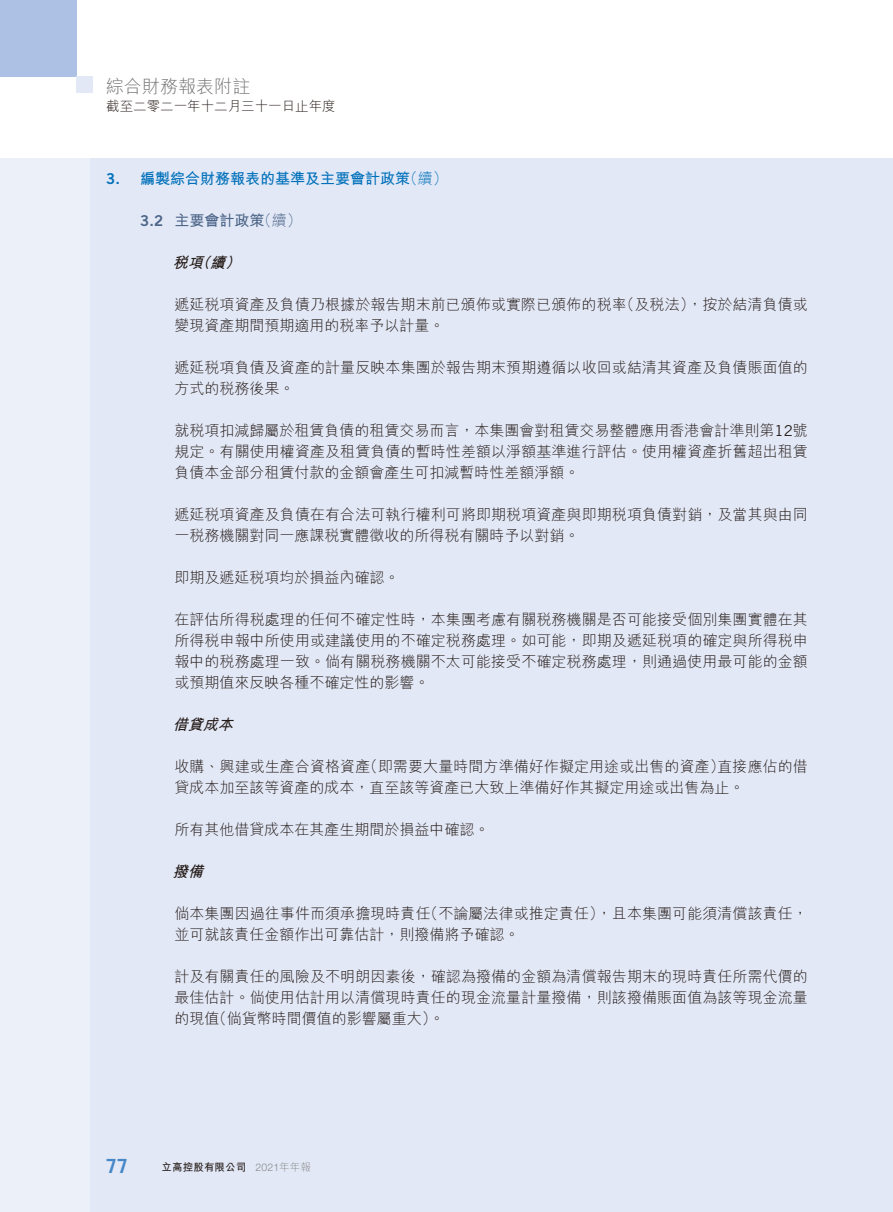
<style>
.page{position:relative;width:893px;height:1212px;background:#fff}
.page>*{position:absolute;margin:0;border:0;box-sizing:border-box;transform-origin:0 0}
.t1{font:700 19.5px "Trade Gothic LT Std";color:#4687c7}
.t2{font:18px "M Hei HK Light E Ten B5 H";color:#717171}
.t3{font:15px/21px "M Hei HK Light E Ten B5 H";letter-spacing:.005em;color:#231916}
.t4{font:15px "M Hei HK Bold E Ten B5 H";color:#0070ba}
.t5{font:15px "M Hei HK Bold E Ten B5 H";color:#4c6588}
.t6{font:italic 15px "M Hei HK Bold E Ten B5 H";color:#231916}
.t7{font:13.5px "M Hei HK Light E Ten B5 H";color:#231916}
.t8{font:10.5px "M Hei HK Bold E Ten B5 H";letter-spacing:.01em;color:#231916}
.s1{font-family:"Trade Gothic LT Std Bd 2"}
.s2{font-family:"M Hei HK Light E Ten B5 H"}
.s3{font-family:"Trade Gothic LT Std"}
.s4{font-family:"Helvetica Neue LT Std";font-weight:300;color:#898989}
.s5{font-family:"M Hei HK Light E Ten B5 H";color:#898989}
</style>
<div class="page">
<div style="left:0;top:0;width:77px;height:77px;background:#adc1e4"></div>
<div style="left:77px;top:77px;width:16px;height:16px;background:#e2e8f6"></div>
<div style="left:0;top:158px;width:893px;height:1054px;background:#ecf0f9"></div>
<div style="left:90px;top:158px;width:803px;height:1054px;background:#e2e8f6"></div>
<p class="t2" style="left:106px;top:79px;width:146px">綜合財務報表附註</p>
<p class="t7" style="left:106px;top:101px;width:231px">截至二零二一年十二月三十一日止年度</p>
<p class="t4" style="left:106px;top:172px;width:343px"><span class="s1">3.</span> 編製綜合財務報表的基準及主要會計政策<span class="s2">（續）</span></p>
<p class="t5" style="left:140px;top:214px;width:163px"><span class="s1">3.2</span> 主要會計政策<span class="s2">（續）</span></p>
<p class="t6" style="left:173px;top:256px;width:73px">稅項（續）</p>
<p class="t3" style="left:174px;top:295px;width:635px">遞延稅項資產及負債乃根據於報告期末前已頒佈或實際已頒佈的稅率（及稅法），按於結清負債或變現資產期間預期適用的稅率予以計量。</p>
<p class="t3" style="left:174px;top:358px;width:635px">遞延稅項負債及資產的計量反映本集團於報告期末預期遵循以收回或結清其資產及負債賬面值的方式的稅務後果。</p>
<p class="t3" style="left:174px;top:421px;width:635px;text-align:justify">就稅項扣減歸屬於租賃負債的租賃交易而言，本集團會對租賃交易整體應用香港會計準則第<span class="s3">12</span>號規定。有關使用權資產及租賃負債的暫時性差額以淨額基準進行評估。使用權資產折舊超出租賃負債本金部分租賃付款的金額會產生可扣減暫時性差額淨額。</p>
<p class="t3" style="left:174px;top:505px;width:635px">遞延稅項資產及負債在有合法可執行權利可將即期稅項資產與即期稅項負債對銷，及當其與由同一稅務機關對同一應課稅實體徵收的所得稅有關時予以對銷。</p>
<p class="t3" style="left:174px;top:568px;width:226px">即期及遞延稅項均於損益內確認。</p>
<p class="t3" style="left:174px;top:610px;width:635px;text-align:justify">在評估所得稅處理的任何不確定性時，本集團考慮有關稅務機關是否可能接受個別集團實體在其所得稅申報中所使用或建議使用的不確定稅務處理。如可能，即期及遞延稅項的確定與所得稅申報中的稅務處理一致。倘有關稅務機關不太可能接受不確定稅務處理，則通過使用最可能的金額或預期值來反映各種不確定性的影響。</p>
<p class="t6" style="left:173px;top:718px;width:65px">借貸成本</p>
<p class="t3" style="left:174px;top:757px;width:635px">收購、興建或生產合資格資產（即需要大量時間方準備好作擬定用途或出售的資產）直接應佔的借貸成本加至該等資產的成本，直至該等資產已大致上準備好作其擬定用途或出售為止。</p>
<p class="t3" style="left:174px;top:820px;width:316px">所有其他借貸成本在其產生期間於損益中確認。</p>
<p class="t6" style="left:173px;top:865px;width:35px">撥備</p>
<p class="t3" style="left:174px;top:904px;width:635px">倘本集團因過往事件而須承擔現時責任（不論屬法律或推定責任），且本集團可能須清償該責任，並可就該責任金額作出可靠估計，則撥備將予確認。</p>
<p class="t3" style="left:174px;top:967px;width:635px;text-align:justify">計及有關責任的風險及不明朗因素後，確認為撥備的金額為清償報告期末的現時責任所需代價的最佳估計。倘使用估計用以清償現時責任的現金流量計量撥備，則該撥備賬面值為該等現金流量的現值（倘貨幣時間價值的影響屬重大）。</p>
<h1 class="t1" style="left:106px;top:1159px;width:23px">77</h1>
<p class="t8" style="left:162px;top:1163px;width:151px">立高控股有限公司 <span class="s4">2021</span><span class="s5">年年報</span></p>
</div>
